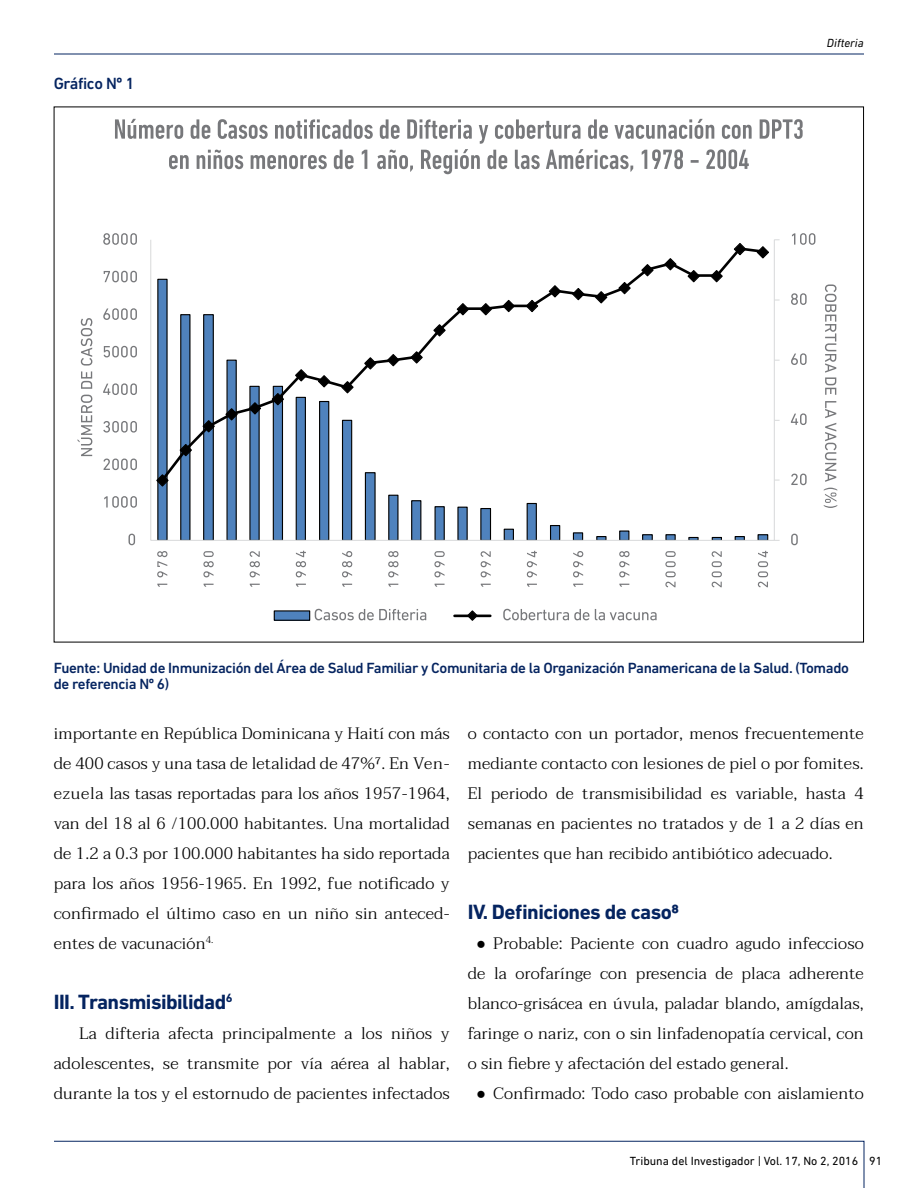
<style>
.page{position:relative;width:918px;height:1188px;background:#fff}
.page>*{position:absolute;margin:0;border:0;box-sizing:border-box;transform-origin:0 0}
.t1{font:700 21px "DIN Next LT Pro";letter-spacing:-.025em;color:#052460}
.t2{font:300 16.5px/30px "Taviraj";letter-spacing:.01em;color:#000;text-align:justify}
.t3{font:500 16.5px "DIN Next LT Pro";letter-spacing:-.025em;color:#052460}
.t4{font:500 15px/16.5px "DIN Next LT Pro";letter-spacing:-.025em;color:#052460}
.t5{font:12px "DIN Next LT Pro";color:#000}
.t6{font:italic 12px "DIN Next LT Pro";color:#000}
.s1{font-family:"Arial";font-weight:900}
</style>
<div class="page">
<hr style="left:54px;top:54px;width:810px;height:1px;background:#052460">
<svg style="left:54px;top:1141px;width:810px;height:47px"></svg>
<svg style="left:760px;top:119px;width:43px;height:20px"></svg>
<svg style="left:115px;top:119px;width:637px;height:55px"></svg>
<svg style="left:157px;top:278px;width:612px;height:262px"></svg>
<hr style="left:774px;top:240px;width:1px;height:300px;background:#dcddde">
<hr style="left:150px;top:240px;width:1px;height:300px;background:#dcddde">
<hr style="left:151px;top:540px;width:623px;height:1px;background:#dcddde">
<svg style="left:158px;top:248px;width:608px;height:236px"></svg>
<svg style="left:156px;top:473px;width:14px;height:15px"></svg>
<svg style="left:179px;top:443px;width:14px;height:14px"></svg>
<svg style="left:201px;top:419px;width:15px;height:14px"></svg>
<svg style="left:224px;top:407px;width:15px;height:15px"></svg>
<svg style="left:248px;top:401px;width:14px;height:15px"></svg>
<svg style="left:271px;top:392px;width:14px;height:14px"></svg>
<svg style="left:294px;top:368px;width:14px;height:15px"></svg>
<svg style="left:317px;top:374px;width:14px;height:15px"></svg>
<svg style="left:340px;top:380px;width:15px;height:14px"></svg>
<svg style="left:363px;top:356px;width:15px;height:15px"></svg>
<svg style="left:386px;top:353px;width:14px;height:14px"></svg>
<svg style="left:409px;top:350px;width:15px;height:15px"></svg>
<svg style="left:432px;top:323px;width:15px;height:15px"></svg>
<svg style="left:456px;top:302px;width:14px;height:14px"></svg>
<svg style="left:479px;top:302px;width:14px;height:14px"></svg>
<svg style="left:501px;top:299px;width:15px;height:14px"></svg>
<svg style="left:525px;top:299px;width:14px;height:14px"></svg>
<svg style="left:548px;top:284px;width:14px;height:15px"></svg>
<svg style="left:571px;top:287px;width:15px;height:14px"></svg>
<svg style="left:594px;top:290px;width:14px;height:15px"></svg>
<svg style="left:617px;top:281px;width:15px;height:14px"></svg>
<svg style="left:640px;top:263px;width:15px;height:14px"></svg>
<svg style="left:663px;top:257px;width:15px;height:14px"></svg>
<svg style="left:687px;top:269px;width:14px;height:14px"></svg>
<svg style="left:709px;top:269px;width:15px;height:14px"></svg>
<svg style="left:733px;top:243px;width:14px;height:13px"></svg>
<svg style="left:756px;top:239px;width:24px;height:21px"></svg>
<svg style="left:791px;top:534px;width:7px;height:11px"></svg>
<svg style="left:791px;top:474px;width:16px;height:11px"></svg>
<svg style="left:791px;top:413px;width:16px;height:12px"></svg>
<svg style="left:791px;top:353px;width:16px;height:12px"></svg>
<svg style="left:791px;top:293px;width:16px;height:12px"></svg>
<svg style="left:792px;top:233px;width:23px;height:12px"></svg>
<svg style="left:128px;top:534px;width:7px;height:11px"></svg>
<svg style="left:104px;top:496px;width:33px;height:12px"></svg>
<svg style="left:104px;top:459px;width:33px;height:11px"></svg>
<svg style="left:103px;top:421px;width:34px;height:12px"></svg>
<svg style="left:103px;top:383px;width:34px;height:12px"></svg>
<svg style="left:104px;top:346px;width:33px;height:11px"></svg>
<svg style="left:103px;top:308px;width:34px;height:12px"></svg>
<svg style="left:104px;top:271px;width:33px;height:11px"></svg>
<svg style="left:103px;top:233px;width:34px;height:12px"></svg>
<svg style="left:157px;top:584px;width:10px;height:3px"></svg>
<svg style="left:157px;top:551px;width:10px;height:26px"></svg>
<svg style="left:204px;top:584px;width:10px;height:3px"></svg>
<svg style="left:203px;top:551px;width:11px;height:26px"></svg>
<svg style="left:250px;top:584px;width:10px;height:3px"></svg>
<svg style="left:250px;top:551px;width:10px;height:26px"></svg>
<svg style="left:296px;top:584px;width:10px;height:3px"></svg>
<svg style="left:296px;top:551px;width:10px;height:26px"></svg>
<svg style="left:342px;top:584px;width:10px;height:3px"></svg>
<svg style="left:342px;top:551px;width:10px;height:26px"></svg>
<svg style="left:388px;top:584px;width:10px;height:3px"></svg>
<svg style="left:388px;top:551px;width:11px;height:26px"></svg>
<svg style="left:435px;top:584px;width:10px;height:3px"></svg>
<svg style="left:434px;top:551px;width:11px;height:26px"></svg>
<svg style="left:481px;top:584px;width:10px;height:3px"></svg>
<svg style="left:481px;top:551px;width:10px;height:26px"></svg>
<svg style="left:527px;top:584px;width:10px;height:3px"></svg>
<svg style="left:527px;top:551px;width:10px;height:26px"></svg>
<svg style="left:573px;top:584px;width:10px;height:3px"></svg>
<svg style="left:573px;top:551px;width:10px;height:26px"></svg>
<svg style="left:619px;top:584px;width:10px;height:3px"></svg>
<svg style="left:619px;top:551px;width:11px;height:26px"></svg>
<svg style="left:665px;top:551px;width:11px;height:36px"></svg>
<svg style="left:712px;top:551px;width:10px;height:36px"></svg>
<svg style="left:758px;top:551px;width:10px;height:36px"></svg>
<svg style="left:825px;top:284px;width:12px;height:111px"></svg>
<svg style="left:825px;top:401px;width:12px;height:81px"></svg>
<svg style="left:824px;top:488px;width:13px;height:20px"></svg>
<svg style="left:78px;top:395px;width:14px;height:61px"></svg>
<svg style="left:81px;top:318px;width:11px;height:71px"></svg>
<div style="left:274px;top:611px;width:36px;height:9px;background:#4f82bd"></div>
<div style="left:274px;top:610px;width:36px;height:11px;border:1px solid #000"></div>
<hr style="left:455px;top:615px;width:35px;height:2px;background:#000">
<svg style="left:466px;top:610px;width:13px;height:11px"></svg>
<svg style="left:315px;top:609px;width:111px;height:11px"></svg>
<svg style="left:503px;top:609px;width:86px;height:11px"></svg>
<svg style="left:595px;top:609px;width:62px;height:11px"></svg>
<p class="t3" style="left:54px;top:74px;width:82px">Gráfico Nº 1</p>
<p class="t6" style="left:827px;top:36px;width:38px">Difteria</p>
<p class="t4" style="left:54px;top:659px;width:797px">Fuente: Unidad de Inmunización del Área de Salud Familiar y Comunitaria de la Organización Panamericana de la Salud. (Tomado de referencia Nº 6)</p>
<p class="t2" style="left:54px;top:719px;width:398px">importante en República Dominicana y Haití con más de 400 casos y una tasa de letalidad de 47%⁷. En Ven&shy;ezuela las tasas reportadas para los años 1957-1964, van del 18 al 6 /100.000 habitantes. Una mortalidad de 1.2 a 0.3 por 100.000 habitantes ha sido reportada para los años 1956-1965. En 1992, fue notificado y confirmado el último caso en un niño sin anteced&shy;entes de vacunación<sup>4.</sup></p>
<p class="t1" style="left:54px;top:989px;width:180px">III. Transmisibilidad<sup>6</sup></p>
<p class="t2" style="left:54px;top:1019px;width:398px;text-indent:26px">La difteria afecta principalmente a los niños y adolescentes, se transmite por vía aérea al hablar, durante la tos y el estornudo de pacientes infectados</p>
<p class="t2" style="left:468px;top:719px;width:398px">o contacto con un portador, menos frecuentemente mediante contacto con lesiones de piel o por fomites.<br>El periodo de transmisibilidad es variable, hasta 4 semanas en pacientes no tratados y de 1 a 2 días en pacientes que han recibido antibiótico adecuado.</p>
<p class="t1" style="left:468px;top:899px;width:213px">IV. Definiciones de caso8</p>
<p class="t2" style="left:468px;top:929px;width:398px;text-indent:8px"><span class="s1">●</span> Probable: Paciente con cuadro agudo infeccioso de la orofarínge con presencia de placa adherente blanco-grisácea en úvula, paladar blando, amígdalas, faringe o nariz, con o sin linfadenopatía cervical, con o sin fiebre y afectación del estado general.</p>
<p class="t2" style="left:476px;top:1079px;width:389px"><span class="s1">●</span> Confirmado: Todo caso probable con aislamiento</p>
<p class="t5" style="left:630px;top:1154px;width:254px">Tribuna del Investigador | Vol. 17, No 2, 2016 91</p>
</div>
